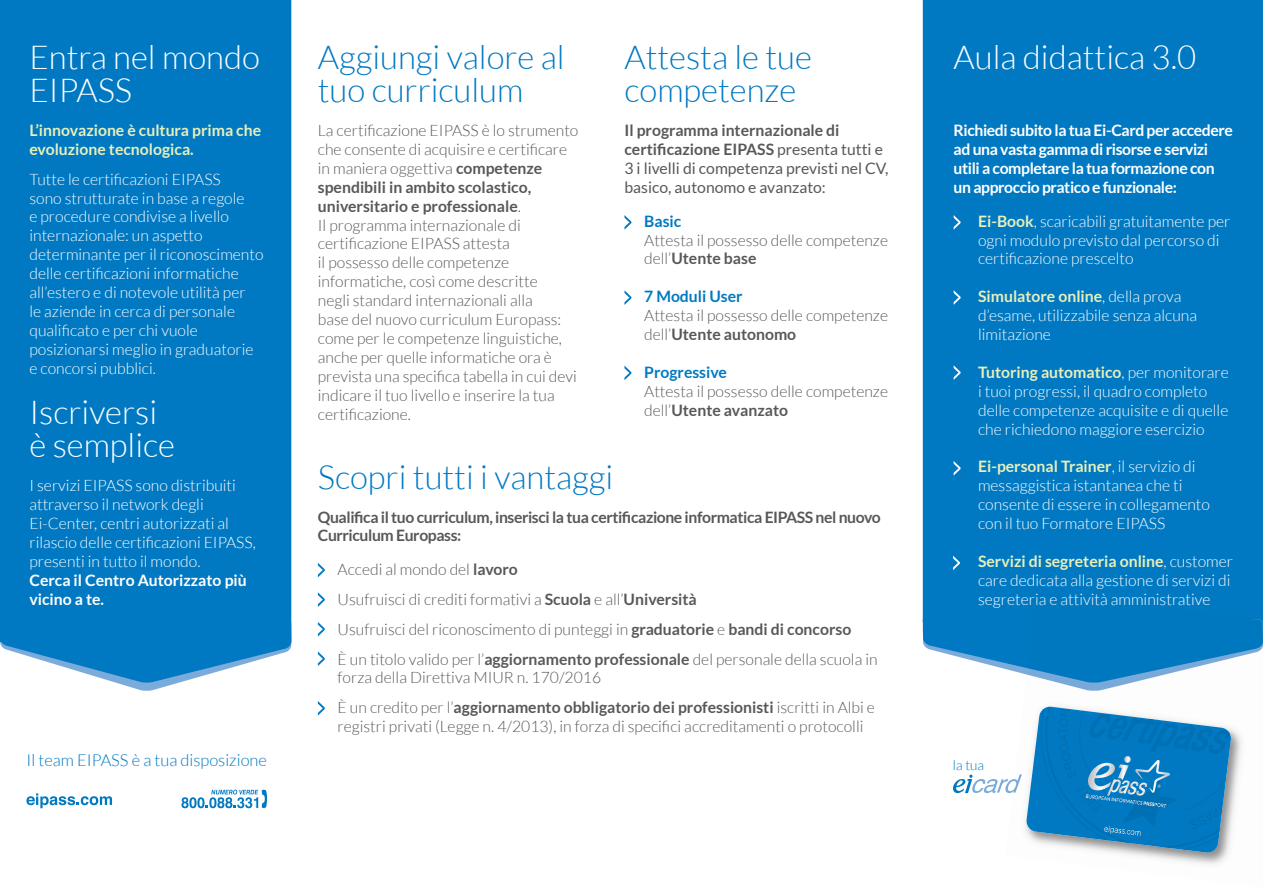
<style>
.page{position:relative;width:1263px;height:893px;background:#fff}
.page>*{position:absolute;margin:0;border:0;box-sizing:border-box;transform-origin:0 0}
.t1{font:300 33px/33px "Lato";color:#0079c2}
.t2{font:300 33px/33px "Lato";color:#fff}
.t3{font:300 16.5px "Lato";color:#0079c2}
.t4{font:300 15.75px/18.9px "Lato";color:#57585a}
.t5{font:300 15.75px/18.9px "Lato";color:#fff}
.t6{font:700 15.75px/18.9px "Lato";letter-spacing:-.025em;color:#fff}
.t7{font:15.75px/18.9px "Lato";color:#57585a}
.t8{font:700 15.75px/18.9px "Lato";letter-spacing:-.025em;color:#57585a}
.t9{font:700 15.75px/18.9px "Lato";color:#e8efbb}
.t10{font:700 15.75px/18.9px "Lato";color:#fff}
.t11{font:700 15.75px "Lato";color:#0079c2}
.t12{font:300 13.5px "Lato";color:#0079c2}
.s1{font-weight:700}
.s2{font-weight:700;color:#e8efbb}
</style>
<div class="page">
<div style="left:923px;top:0;width:340px;height:616px;background:#0079c2"></div>
<div style="left:0;top:0;width:291px;height:616px;background:#0079c2"></div>
<svg style="left:923px;top:616px;width:98px;height:57px"></svg>
<svg style="left:0;top:616px;width:291px;height:75px"></svg>
<svg style="left:318px;top:563px;width:7px;height:14px"></svg>
<svg style="left:318px;top:592px;width:7px;height:15px"></svg>
<svg style="left:318px;top:622px;width:7px;height:14px"></svg>
<svg style="left:318px;top:701px;width:7px;height:15px"></svg>
<svg style="left:318px;top:651px;width:7px;height:15px"></svg>
<svg style="left:624px;top:215px;width:7px;height:15px"></svg>
<svg style="left:624px;top:290px;width:7px;height:15px"></svg>
<svg style="left:624px;top:366px;width:7px;height:14px"></svg>
<svg style="left:954px;top:215px;width:6px;height:15px"></svg>
<svg style="left:954px;top:290px;width:6px;height:15px"></svg>
<svg style="left:954px;top:365px;width:6px;height:15px"></svg>
<svg style="left:954px;top:461px;width:6px;height:15px"></svg>
<svg style="left:953px;top:556px;width:7px;height:14px"></svg>
<svg style="left:181px;top:790px;width:86px;height:18px"></svg>
<svg style="left:26px;top:793px;width:86px;height:15px"></svg>
<img style="left:1021px;top:593px;width:207px;height:98px">
<img style="left:1195px;top:616px;width:68px;height:249px">
<img style="left:1118px;top:853px;width:81px;height:12px">
<svg style="left:953px;top:706px;width:278px;height:147px"></svg>
<h1 class="t2" style="left:29px;top:41px;width:232px">Entra nel mondo<br>EIPASS</h1>
<p class="t9" style="left:29px;top:121px;width:233px">L’innovazione è cultura prima che evoluzione tecnologica.</p>
<p class="t5" style="left:29px;top:170px;width:236px">Tutte le certificazioni EIPASS<br>sono strutturate in base a regole<br>e procedure condivise a livello internazionale: un aspetto determinante per il riconoscimento delle certificazioni informatiche all’estero e di notevole utilità per<br>le aziende in cerca di personale qualificato e per chi vuole posizionarsi meglio in graduatorie e concorsi pubblici.</p>
<h1 class="t2" style="left:29px;top:396px;width:147px">Iscriversi è semplice</h1>
<p class="t5" style="left:29px;top:476px;width:228px">I servizi EIPASS sono distribuiti attraverso il network degli<br>Ei-Center, centri autorizzati al rilascio delle certificazioni EIPASS, presenti in tutto il mondo.</p>
<p class="t10" style="left:29px;top:570px;width:219px">Cerca il Centro Autorizzato più vicino a te.</p>
<p class="t3" style="left:26px;top:751px;width:242px">Il team EIPASS è a tua disposizione</p>
<h1 class="t2" style="left:954px;top:41px;width:244px">Aula didattica 3.0</h1>
<h1 class="t1" style="left:318px;top:41px;width:248px">Aggiungi valore al tuo curriculum</h1>
<p class="t4" style="left:318px;top:121px;width:262px">La certificazione EIPASS è lo strumento che consente di acquisire e certificare in maniera oggettiva <span class="s1">competenze spendibili in ambito scolastico, universitario e professionale</span>.<br>Il programma internazionale di certificazione EIPASS attesta<br>il possesso delle competenze informatiche, così come descritte<br>negli standard internazionali alla<br>base del nuovo curriculum Europass: come per le competenze linguistiche, anche per quelle informatiche ora è prevista una specifica tabella in cui devi indicare il tuo livello e inserire la tua certificazione.</p>
<h1 class="t1" style="left:624px;top:41px;width:189px">Attesta le tue competenze</h1>
<p class="t7" style="left:624px;top:121px;width:265px"><span class="s1">Il programma internazionale di certificazione EIPASS</span> presenta tutti e 3 i livelli di competenza previsti nel CV, basico, autonomo e avanzato:</p>
<p class="t6" style="left:954px;top:121px;width:281px">Richiedi subito la tua Ei-Card per accedere ad una vasta gamma di risorse e servizi utili a completare la tua formazione con un approccio pratico e funzionale:</p>
<p class="t5" style="left:978px;top:212px;width:254px"><span class="s2">Ei-Book</span>, scaricabili gratuitamente per ogni modulo previsto dal percorso di certificazione prescelto</p>
<p class="t5" style="left:978px;top:287px;width:221px"><span class="s2">Simulatore online</span>, della prova d’esame, utilizzabile senza alcuna limitazione</p>
<p class="t5" style="left:978px;top:363px;width:252px"><span class="s2">Tutoring automatico</span>, per monitorare i tuoi progressi, il quadro completo delle competenze acquisite e di quelle che richiedono maggiore esercizio</p>
<p class="t5" style="left:978px;top:457px;width:233px"><span class="s2">Ei-personal Trainer</span>, il servizio di messaggistica istantanea che ti consente di essere in collegamento con il tuo Formatore EIPASS</p>
<p class="t5" style="left:978px;top:552px;width:257px"><span class="s2">Servizi di segreteria online</span>, customer care dedicata alla gestione di servizi di segreteria e attività amministrative</p>
<p class="t11" style="left:644px;top:212px;width:39px">Basic</p>
<p class="t4" style="left:644px;top:231px;width:245px">Attesta il possesso delle competenze dell’<span class="s1">Utente base</span></p>
<p class="t11" style="left:644px;top:288px;width:100px">7 Moduli User</p>
<p class="t4" style="left:644px;top:306px;width:245px">Attesta il possesso delle competenze dell’<span class="s1">Utente autonomo</span></p>
<p class="t11" style="left:644px;top:363px;width:84px">Progressive</p>
<p class="t4" style="left:644px;top:382px;width:245px">Attesta il possesso delle competenze dell’<span class="s1">Utente avanzato</span></p>
<h1 class="t1" style="left:318px;top:460px;width:297px">Scopri tutti i vantaggi</h1>
<p class="t8" style="left:318px;top:507px;width:564px">Qualifica il tuo curriculum, inserisci la tua certificazione informatica EIPASS nel nuovo<br>Curriculum Europass:</p>
<p class="t4" style="left:338px;top:555px;width:542px;line-height:29.7px">Accedi al mondo del <span class="s1">lavoro<br></span>Usufruisci di crediti formativi a <span class="s1">Scuola</span> e all’<span class="s1">Università<br></span>Usufruisci del riconoscimento di punteggi in <span class="s1">graduatorie</span> e <span class="s1">bandi di concorso<br></span>È un titolo valido per l’<span class="s1">aggiornamento professionale</span> del personale della scuola in</p>
<p class="t4" style="left:338px;top:663px;width:539px;line-height:29.7px">forza della Direttiva MIUR n. 170/2016<br>È un credito per l’<span class="s1">aggiornamento obbligatorio dei professionisti</span> iscritti in Albi e</p>
<p class="t4" style="left:338px;top:717px;width:527px">registri privati (Legge n. 4/2013), in forza di specifici accreditamenti o protocolli</p>
<p class="t12" style="left:953px;top:757px;width:33px">la tua</p>
</div>
